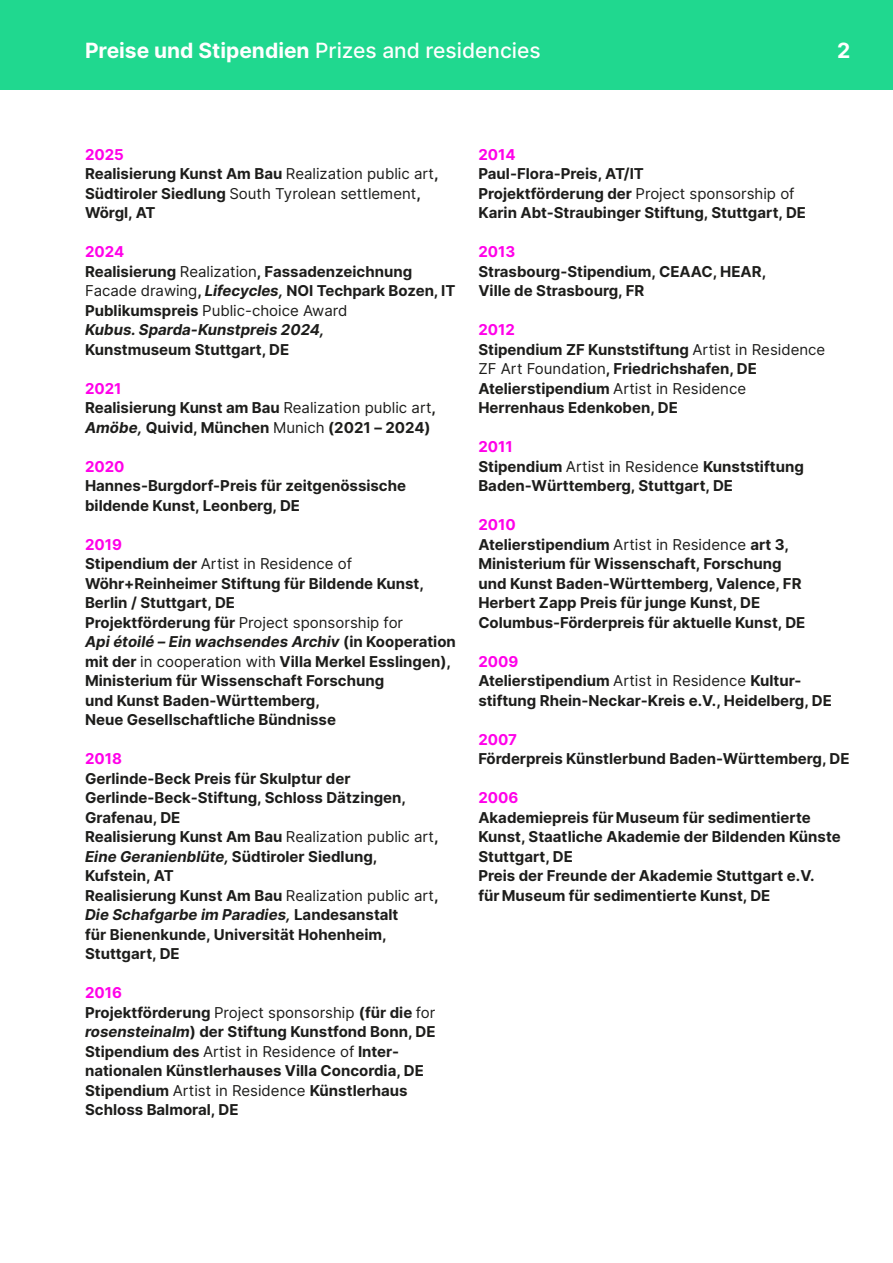
<style>
.page{position:relative;width:893px;height:1263px;background:#fff}
.page>*{position:absolute;margin:0;border:0;box-sizing:border-box;transform-origin:0 0}
.t1{font:500 21px "Inter";color:#fff}
.t2{font:700 21px "Inter";color:#fff}
.t3{font:700 15px/19.5px "Inter";color:#1d1d1b}
.t4{font:700 15px "Inter";color:#ff00e9}
.s1{font-weight:700}
.s2{color:#ff00e9}
.s3{font-weight:400}
.s4{font-style:italic}
</style>
<div class="page">
<div style="left:0;top:0;width:893px;height:89px;background:#20d88f"></div>
<h1 class="t1" style="left:85px;top:35px;width:457px"><span class="s1">Preise und Stipendien</span> Prizes and residencies</h1>
<h1 class="t2" style="left:837px;top:34px;width:15px">2</h1>
<p class="t3" style="left:85px;top:144px;width:355px"><span class="s2">2025<br></span>Realisierung Kunst Am Bau <span class="s3">Realization public art</span>,<br>Südtiroler Siedlung <span class="s3">South Tyrolean settlement</span>,<br>Wörgl, AT</p>
<p class="t3" style="left:85px;top:242px;width:372px"><span class="s2">2024<br></span>Realisierung <span class="s3">Realization</span>, Fassadenzeichnung <span class="s3">Facade drawing</span>, <span class="s4">Lifecycles,</span> NOI Techpark Bozen, IT Publikumspreis <span class="s3">Public-choice Award<br></span><span class="s4">Kubus. Sparda-Kunstpreis 2024,</span></p>
<p class="t3" style="left:85px;top:339px;width:206px">Kunstmuseum Stuttgart, DE</p>
<p class="t3" style="left:85px;top:378px;width:353px"><span class="s2">2021<br></span>Realisierung Kunst am Bau <span class="s3">Realization public art</span>,<br><span class="s4">Amöbe,</span> Quivid, München <span class="s3">Munich</span> (2021 – 2024)</p>
<p class="t4" style="left:85px;top:455px;width:41px">2020</p>
<p class="t3" style="left:85px;top:476px;width:323px">Hannes-Burgdorf-Preis für zeitgenössische bildende Kunst, Leonberg, DE</p>
<p class="t3" style="left:85px;top:534px;width:372px"><span class="s2">2019<br></span>Stipendium der <span class="s3">Artist in Residence of </span>Wöhr+Reinheimer Stiftung für Bildende Kunst, Berlin / Stuttgart, DE<br>Projektförderung für <span class="s3">Project sponsorship for<br></span><span class="s4">Api étoilé – Ein wachsendes Archiv</span> (in Kooperation mit der <span class="s3">in cooperation with</span> Villa Merkel Esslingen), Ministerium für Wissenschaft Forschung<br>und Kunst Baden-Württemberg,<br>Neue Gesellschaftliche Bündnisse</p>
<p class="t4" style="left:85px;top:748px;width:39px">2018</p>
<p class="t3" style="left:85px;top:768px;width:355px">Gerlinde-Beck Preis für Skulptur der Gerlinde-Beck-Stiftung, Schloss Dätzingen, Grafenau, DE<br>Realisierung Kunst Am Bau <span class="s3">Realization public art</span>, <span class="s4">Eine Geranienblüte,</span> Südtiroler Siedlung, Kufstein, AT<br>Realisierung Kunst Am Bau <span class="s3">Realization public art</span>, <span class="s4">Die Schafgarbe im Paradies,</span> Landesanstalt<br>für Bienenkunde, Universität Hohenheim, Stuttgart, DE</p>
<p class="t3" style="left:85px;top:983px;width:352px"><span class="s2">2016<br></span>Projektförderung <span class="s3">Project sponsorship</span> (für die <span class="s3">for </span><span class="s4">rosensteinalm</span>) der Stiftung Kunstfond Bonn, DE Stipendium des <span class="s3">Artist in Residence of</span> Inter&shy;nationalen Künstlerhauses Villa Concordia, DE Stipendium <span class="s3">Artist in Residence</span> Künstlerhaus Schloss Balmoral, DE</p>
<p class="t4" style="left:478px;top:143px;width:39px">2014</p>
<p class="t3" style="left:478px;top:164px;width:329px">Paul-Flora-Preis, AT/IT<br>Projektförderung der <span class="s3">Project sponsorship of<br></span>Karin Abt-Straubinger Stiftung, Stuttgart, DE</p>
<p class="t4" style="left:478px;top:241px;width:38px">2013</p>
<p class="t3" style="left:478px;top:261px;width:289px">Strasbourg-Stipendium, CEAAC, HEAR,<br>Ville de Strasbourg, FR</p>
<p class="t3" style="left:478px;top:320px;width:348px"><span class="s2">2012<br></span>Stipendium ZF Kunststiftung <span class="s3">Artist in Residence<br>ZF Art Foundation</span>, Friedrichshafen, DE<br>Atelierstipendium <span class="s3">Artist in Residence<br></span>Herrenhaus Edenkoben, DE</p>
<p class="t3" style="left:478px;top:437px;width:327px"><span class="s2">2011<br></span>Stipendium <span class="s3">Artist in Residence</span> Kunststiftung<br>Baden-Württemberg, Stuttgart, DE</p>
<p class="t3" style="left:478px;top:515px;width:329px"><span class="s2">2010<br></span>Atelierstipendium <span class="s3">Artist in Residence</span> art 3, Ministerium für Wissenschaft, Forschung und Kunst Baden-Württemberg, Valence, FR Herbert Zapp Preis für junge Kunst, DE Columbus-Förderpreis für aktuelle Kunst, DE</p>
<p class="t3" style="left:478px;top:651px;width:355px"><span class="s2">2009<br></span>Atelierstipendium <span class="s3">Artist in Residence</span> Kultur&shy;stiftung Rhein-Neckar-Kreis e.V., Heidelberg, DE</p>
<p class="t4" style="left:478px;top:728px;width:40px">2007</p>
<p class="t3" style="left:478px;top:749px;width:373px">Förderpreis Künstlerbund Baden-Württemberg, DE</p>
<p class="t4" style="left:478px;top:787px;width:41px">2006</p>
<p class="t3" style="left:478px;top:807px;width:364px">Akademiepreis für Museum für sedimentierte Kunst, Staatliche Akademie der Bildenden Künste Stuttgart, DE<br>Preis der Freunde der Akademie Stuttgart e.V.<br>für Museum für sedimentierte Kunst, DE</p>
</div>
